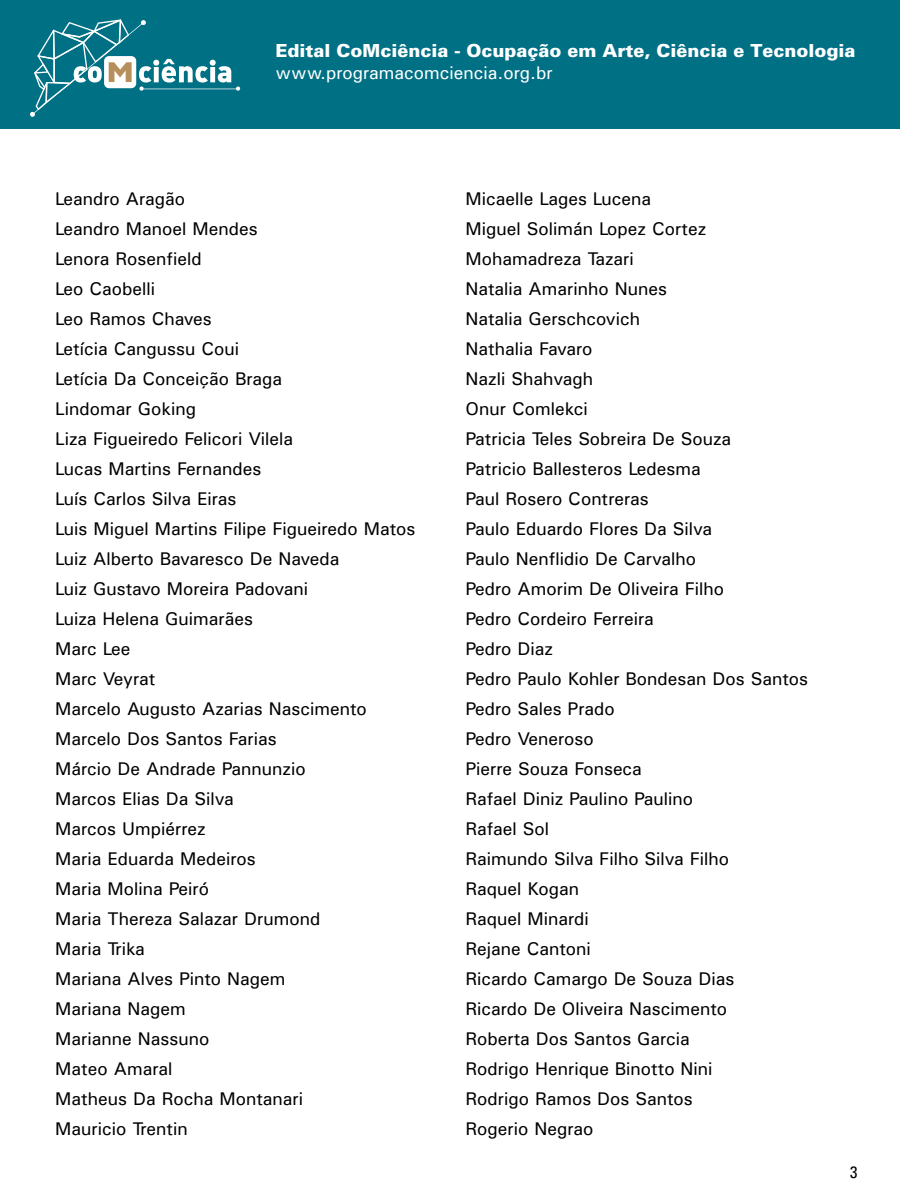
<style>
.page{position:relative;width:900px;height:1200px;background:#fff}
.page>*{position:absolute;margin:0;border:0;box-sizing:border-box;transform-origin:0 0}
.t1{font:18px/30px "Univers";color:#000}
.t2{font:900 18px "Univers";color:#fff}
.t3{font:18px "Univers";color:#fff}
.t4{font:condensed 16.5px "Univers";color:#000}
</style>
<div class="page">
<div style="left:0;top:0;width:900px;height:129px;background:#007084"></div>
<svg style="left:30px;top:19px;width:210px;height:98px"></svg>
<p class="t2" style="left:275px;top:39px;width:581px">Edital CoMciência - Ocupação em Arte, Ciência e Tecnologia</p>
<p class="t3" style="left:275px;top:61px;width:279px">www.programacomciencia.org.br</p>
<p class="t1" style="left:55px;top:183px;width:362px">Leandro Aragão<br>Leandro Manoel Mendes<br>Lenora Rosenfield<br>Leo Caobelli<br>Leo Ramos Chaves<br>Letícia Cangussu Coui<br>Letícia Da Conceição Braga<br>Lindomar Goking<br>Liza Figueiredo Felicori Vilela<br>Lucas Martins Fernandes<br>Luís Carlos Silva Eiras<br>Luis Miguel Martins Filipe Figueiredo Matos<br>Luiz Alberto Bavaresco De Naveda<br>Luiz Gustavo Moreira Padovani<br>Luiza Helena Guimarães<br>Marc Lee<br>Marc Veyrat<br>Marcelo Augusto Azarias Nascimento<br>Marcelo Dos Santos Farias<br>Márcio De Andrade Pannunzio<br>Marcos Elias Da Silva<br>Marcos Umpiérrez<br>Maria Eduarda Medeiros<br>Maria Molina Peiró<br>Maria Thereza Salazar Drumond<br>Maria Trika<br>Mariana Alves Pinto Nagem<br>Mariana Nagem<br>Marianne Nassuno<br>Mateo Amaral<br>Matheus Da Rocha Montanari<br>Mauricio Trentin</p>
<p class="t1" style="left:465px;top:184px;width:344px">Micaelle Lages Lucena<br>Miguel Solimán Lopez Cortez<br>Mohamadreza Tazari<br>Natalia Amarinho Nunes<br>Natalia Gerschcovich<br>Nathalia Favaro<br>Nazli Shahvagh<br>Onur Comlekci<br>Patricia Teles Sobreira De Souza<br>Patricio Ballesteros Ledesma<br>Paul Rosero Contreras<br>Paulo Eduardo Flores Da Silva<br>Paulo Nenflidio De Carvalho<br>Pedro Amorim De Oliveira Filho<br>Pedro Cordeiro Ferreira<br>Pedro Diaz<br>Pedro Paulo Kohler Bondesan Dos Santos<br>Pedro Sales Prado<br>Pedro Veneroso<br>Pierre Souza Fonseca<br>Rafael Diniz Paulino Paulino<br>Rafael Sol<br>Raimundo Silva Filho Silva Filho<br>Raquel Kogan<br>Raquel Minardi<br>Rejane Cantoni<br>Ricardo Camargo De Souza Dias<br>Ricardo De Oliveira Nascimento<br>Roberta Dos Santos Garcia<br>Rodrigo Henrique Binotto Nini<br>Rodrigo Ramos Dos Santos<br>Rogerio Negrao</p>
<p class="t4" style="left:850px;top:1162px;width:9px">3</p>
</div>
